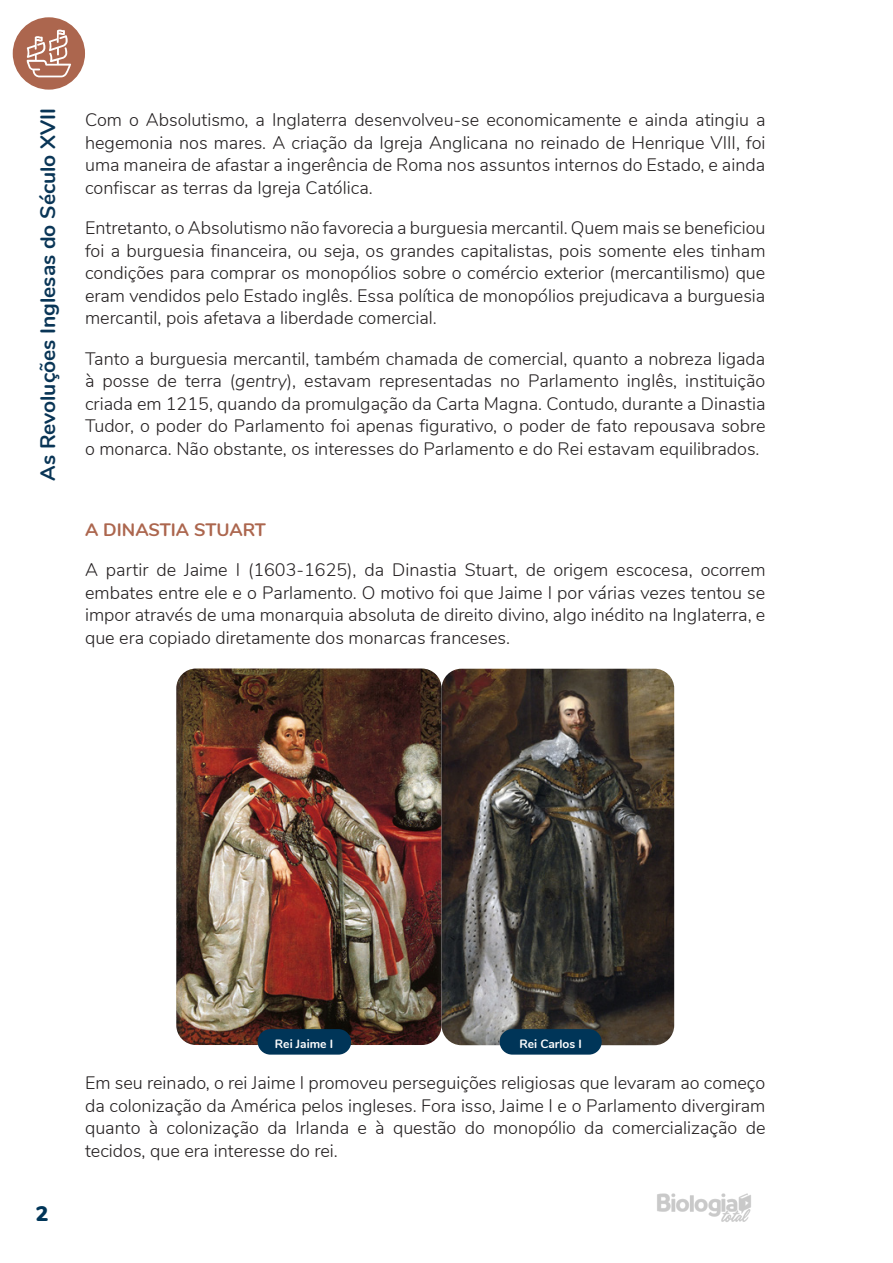
<style>
.page{position:relative;width:893px;height:1263px;background:#fff}
.page>*{position:absolute;margin:0;border:0;box-sizing:border-box;transform-origin:0 0}
.t1{font:700 21px "Nunito";color:#093556}
.t2{font:900 21px "Nunito";color:#003558}
.TEXTO{font:300 18px/22.5px "Nunito";color:#231f20;text-align:justify}
.TEXTO-2{font:700 18px "Nunito";color:#ac664e}
.LEGENDA_IMG{font:700 12px "Nunito";color:#fff}
.s1{font-style:italic}
</style>
<div class="page">
<img style="left:657px;top:1193px;width:94px;height:29px">
<div style="left:13px;top:17px;width:72px;height:73px;background:#ac664e;border-radius:50%"></div>
<svg style="left:27px;top:29px;width:44px;height:48px"></svg>
<img style="left:176px;top:668px;width:498px;height:377px">
<div style="left:258px;top:1029px;width:93px;height:25px;background:#003558;border-radius:13px"></div>
<div style="left:500px;top:1029px;width:102px;height:25px;background:#003558;border-radius:13px"></div>
<p class="t1" style="left:32px;top:481px;width:374px;rotate:-90deg">As Revoluções Inglesas do Século XVII</p>
<p class="TEXTO" style="left:85px;top:108px;width:682px">Com o Absolutismo, a Inglaterra desenvolveu-se economicamente e ainda atingiu a hegemonia nos mares. A criação da Igreja Anglicana no reinado de Henrique VIII, foi uma maneira de afastar a ingerência de Roma nos assuntos internos do Estado, e ainda confiscar as terras da Igreja Católica.</p>
<p class="TEXTO" style="left:85px;top:216px;width:682px">Entretanto, o Absolutismo não favorecia a burguesia mercantil. Quem mais se beneficiou foi a burguesia financeira, ou seja, os grandes capitalistas, pois somente eles tinham condições para comprar os monopólios sobre o comércio exterior (mercantilismo) que eram vendidos pelo Estado inglês. Essa política de monopólios prejudicava a burguesia mercantil, pois afetava a liberdade comercial.</p>
<p class="TEXTO" style="left:85px;top:346px;width:682px">Tanto a burguesia mercantil, também chamada de comercial, quanto a nobreza ligada à posse de terra (<span class="s1">gentry</span>), estavam representadas no Parlamento inglês, instituição criada em 1215, quando da promulgação da Carta Magna. Contudo, durante a Dinastia Tudor, o poder do Parlamento foi apenas figurativo, o poder de fato repousava sobre o monarca. Não obstante, os interesses do Parlamento e do Rei estavam equilibrados.</p>
<p class="TEXTO-2" style="left:85px;top:516px;width:182px">A DINASTIA STUART</p>
<p class="TEXTO" style="left:85px;top:558px;width:682px">A partir de Jaime I (1603-1625), da Dinastia Stuart, de origem escocesa, ocorrem embates entre ele e o Parlamento. O motivo foi que Jaime I por várias vezes tentou se impor através de uma monarquia absoluta de direito divino, algo inédito na Inglaterra, e que era copiado diretamente dos monarcas franceses.</p>
<p class="LEGENDA_IMG" style="left:275px;top:1035px;width:60px">Rei Jaime I</p>
<p class="LEGENDA_IMG" style="left:519px;top:1035px;width:64px">Rei Carlos I</p>
<p class="t2" style="left:36px;top:1198px;width:14px">2</p>
<p class="TEXTO" style="left:85px;top:1071px;width:682px">Em seu reinado, o rei Jaime I promoveu perseguições religiosas que levaram ao começo da colonização da América pelos ingleses. Fora isso, Jaime I e o Parlamento divergiram quanto à colonização da Irlanda e à questão do monopólio da comercialização de tecidos, que era interesse do rei.</p>
</div>
